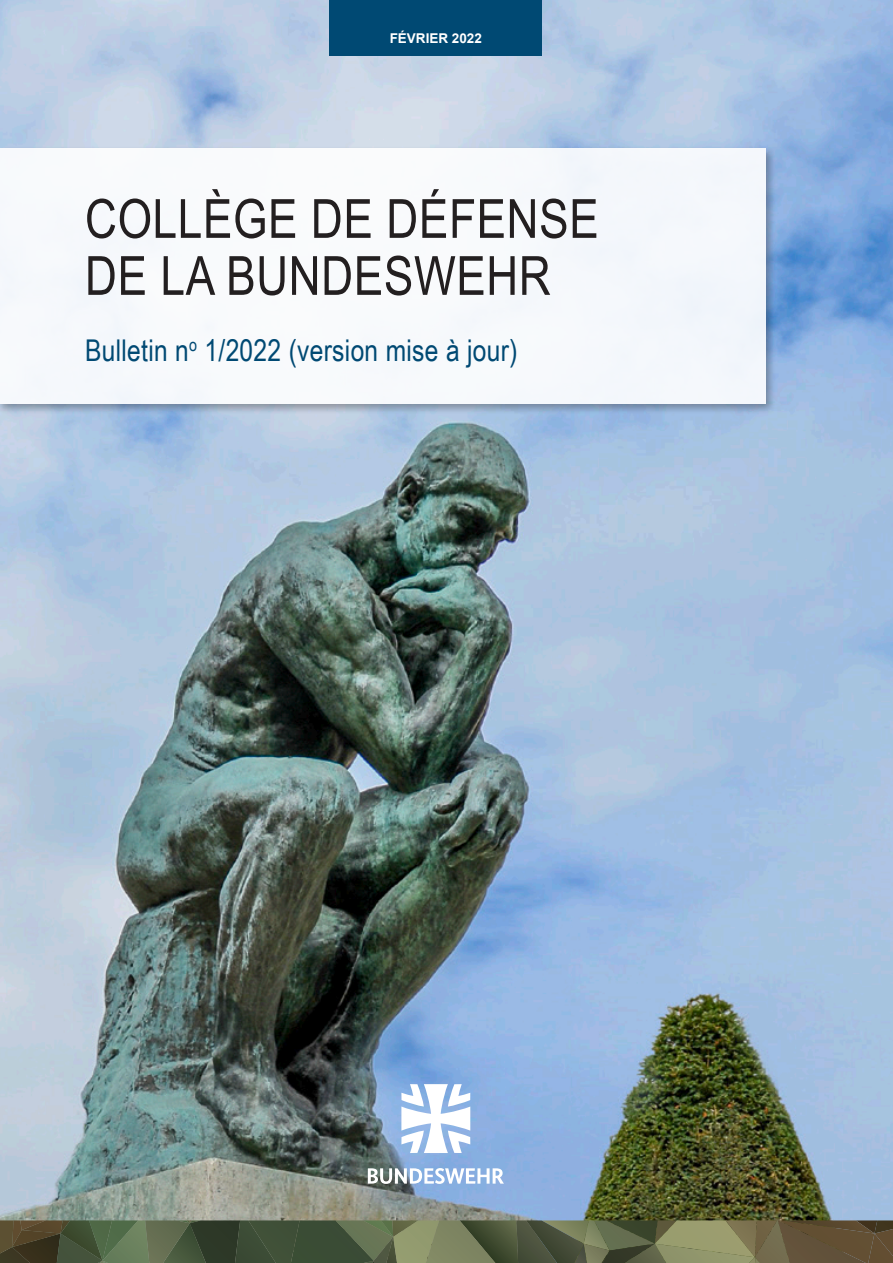
<style>
.page{position:relative;width:893px;height:1263px;background:#fff}
.page>*{position:absolute;margin:0;border:0;box-sizing:border-box;transform-origin:0 0}
.t1{font:54px/57px "Arial Narrow";letter-spacing:.01em;color:#231f20}
.t2{font:30px "Arial Narrow";letter-spacing:.01em;color:#004973}
.t3{font:700 13.5px "Arial";color:#fff}
</style>
<div class="page">
<img style="left:0;top:0;width:893px;height:1220px">
<svg style="left:368px;top:1168px;width:136px;height:16px"></svg>
<svg style="left:401px;top:1084px;width:69px;height:69px"></svg>
<div style="left:0;top:145px;width:776px;height:269px;background:#231f20;opacity:.4"></div>
<div style="left:0;top:149px;width:765px;height:255px;background:#f7f9fc"></div>
<svg style="left:0;top:1220px;width:893px;height:43px;background:#5c6145"></svg>
<div style="left:330px;top:0;width:212px;height:55px;background:#004973"></div>
<p class="t3" style="left:390px;top:29px;width:94px">FÉVRIER 2022</p>
<h1 class="t1" style="left:85px;top:188px;width:515px">COLLÈGE DE DÉFENSE<br>DE LA BUNDESWEHR</h1>
<p class="t2" style="left:85px;top:328px;width:434px">Bulletin n<sup>o</sup> 1/2022 (version mise à jour)</p>
</div>
